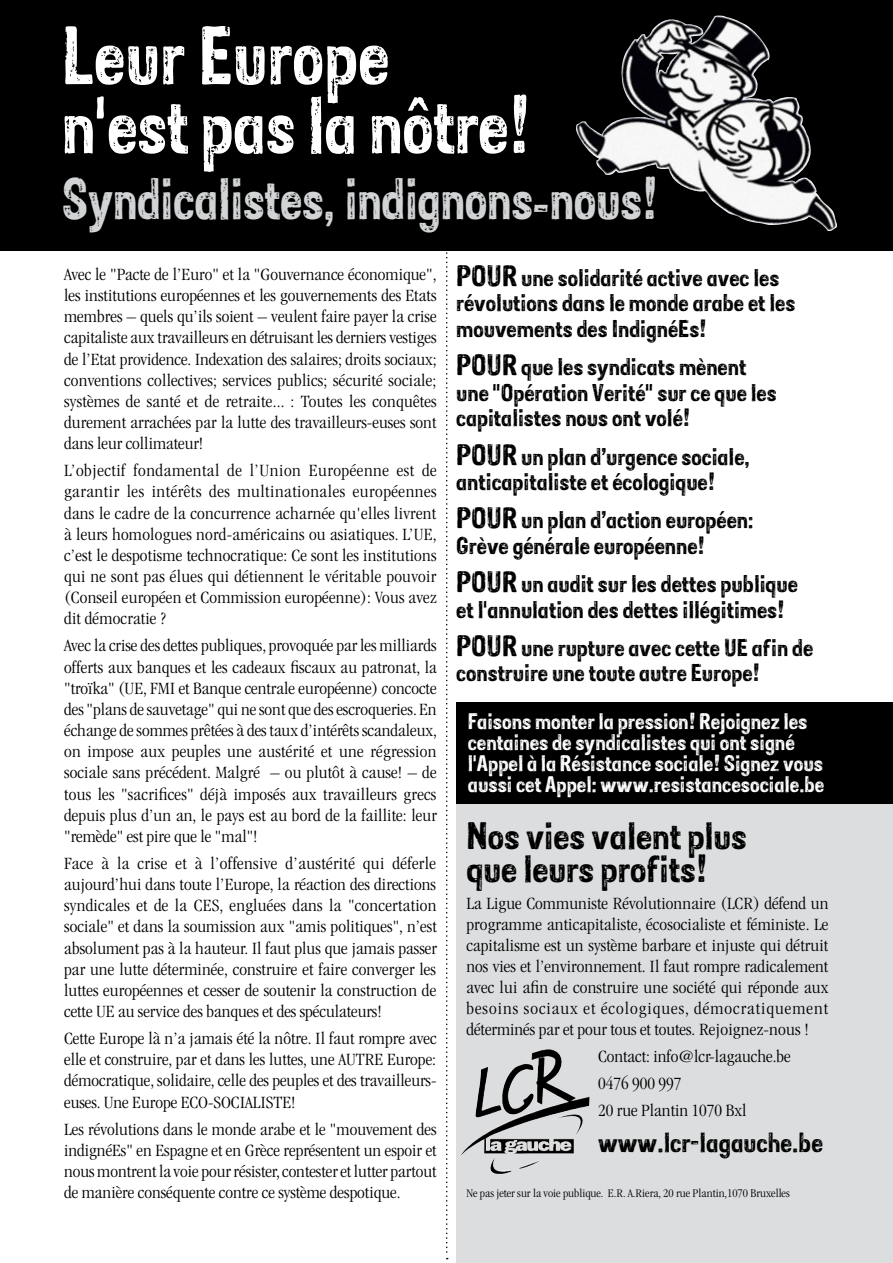
<style>
.page{position:relative;width:893px;height:1263px;background:#fff}
.page>*{position:absolute;margin:0;border:0;box-sizing:border-box;transform-origin:0 0}
.t1{font:67.5px "Sans Culottes";letter-spacing:.005em;color:#fff}
.t2{font:66px "Sans Culottes";letter-spacing:-.005em;color:#fff}
.t3{font:48px "Sans Culottes";letter-spacing:-.005em;color:#d1d3d4}
.t4{font:31.35px/33px "Sans Culottes";color:#000;scale:1.11 1}
.t5{font:22.8px "Sans Culottes";color:#000;scale:1.11 1}
.t6{font:19.95px/25.5px "Sans Culottes";color:#000;scale:1.11 1}
.t7{font:18.6px/21px "Sans Culottes";color:#fff;scale:1.11 1}
.t8{font:300 condensed 17.85px/21.1px "ITC Garamond Std";color:#000;text-align:justify;scale:1.11 1}
.t9{font:300 condensed 12.15px "ITC Garamond Std";color:#000;scale:1.11 1}
.s1{font-size:24.15px}
</style>
<div class="page">
<div style="left:456px;top:702px;width:437px;height:103px;background:#000"></div>
<div style="left:456px;top:804px;width:437px;height:459px;background:#dcddde"></div>
<div style="left:0;top:0;width:893px;height:251px;background:#000"></div>
<svg style="left:446px;top:201px;width:2px;height:1058px"></svg>
<img style="left:461px;top:1049px;width:128px;height:106px">
<img style="left:575px;top:16px;width:263px;height:216px">
<h1 class="t1" style="left:62px;top:6px;width:329px">Leur Europe</h1>
<h2 class="t2" style="left:62px;top:76px;width:469px">n'est pas la nôtre!</h2>
<h3 class="t3" style="left:62px;top:163px;width:597px">Syndicalistes, indignons-nous!</h3>
<p class="t8" style="left:64px;top:264px;width:337px">Avec le "Pacte de l’Euro" et la "Gouvernance économique", les institutions européennes et les gouvernements des Etats membres – quels qu’ils soient – veulent faire payer la crise capitaliste aux travailleurs en détruisant les derniers vestiges de l’Etat providence. Indexation des salaires; droits sociaux; conventions collectives; services publics; sécurité sociale; systèmes de santé et de retraite... : Toutes les conquêtes durement arrachées par la lutte des travailleurs-euses sont dans leur collimateur!</p>
<p class="t8" style="left:64px;top:460px;width:337px">L’objectif fondamental de l’Union Européenne est de garantir les intérêts des multinationales européennes dans le cadre de la concurrence acharnée qu'elles livrent à leurs homologues nord-américains ou asiatiques. L’UE, c’est le despotisme technocratique: Ce sont les institutions qui ne sont pas élues qui détiennent le véritable pouvoir (Conseil européen et Commission européenne): Vous avez dit démocratie ?</p>
<p class="t8" style="left:64px;top:635px;width:337px">Avec la crise des dettes publiques, provoquée par les milliards offerts aux banques et les cadeaux fiscaux au patronat, la "troïka" (UE, FMI et Banque centrale européenne) concocte des "plans de sauvetage" qui ne sont que des escroqueries. En échange de sommes prêtées à des taux d’intérêts scandaleux, on impose aux peuples une austérité et une régression sociale sans précédent. Malgré – ou plutôt à cause! – de tous les "sacrifices" déjà imposés aux travailleurs grecs depuis plus d’un an, le pays est au bord de la faillite: leur "remède" est pire que le "mal"!</p>
<p class="t8" style="left:64px;top:853px;width:337px">Face à la crise et à l’offensive d’austérité qui déferle aujourd’hui dans toute l’Europe, la réaction des directions syndicales et de la CES, engluées dans la "concertation sociale" et dans la soumission aux "amis politiques", n’est absolument pas à la hauteur. Il faut plus que jamais passer par une lutte déterminée, construire et faire converger les luttes européennes et cesser de soutenir la construction de cette UE au service des banques et des spéculateurs!</p>
<p class="t8" style="left:64px;top:1028px;width:337px">Cette Europe là n’a jamais été la nôtre. Il faut rompre avec elle et construire, par et dans les luttes, une AUTRE Europe: démocratique, solidaire, celle des peuples et des travailleurs&shy;euses. Une Europe ECO-SOCIALISTE!</p>
<p class="t8" style="left:64px;top:1118px;width:337px">Les révolutions dans le monde arabe et le "mouvement des indignéEs" en Espagne et en Grèce représentent un espoir et nous montrent la voiepour résister, contester et lutter partout de manière conséquente contre ce système despotique.</p>
<p class="t6" style="left:456px;top:264px;width:307px"><span class="s1">POUR</span> une solidarité active avec les révolutions dans le monde arabe et les mouvements des IndignéEs!</p>
<p class="t6" style="left:456px;top:354px;width:290px"><span class="s1">POUR</span> que les syndicats mènent une "Opération Verité" sur ce que les capitalistes nous ont volé!</p>
<p class="t6" style="left:456px;top:443px;width:266px"><span class="s1">POUR</span> un plan d’urgence sociale, anticapitaliste et écologique!</p>
<p class="t6" style="left:456px;top:507px;width:269px"><span class="s1">POUR</span> un plan d’action européen:<br>Grève générale européenne!</p>
<p class="t6" style="left:456px;top:571px;width:309px"><span class="s1">POUR</span> un audit sur les dettes publique et l'annulation des dettes illégitimes!</p>
<p class="t6" style="left:456px;top:634px;width:323px"><span class="s1">POUR</span> une rupture avec cette UE afin de construire une toute autre Europe!</p>
<p class="t7" style="left:468px;top:710px;width:323px">Faisons monter la pression! Rejoignez les centaines de syndicalistes qui ont signé l'Appel à la Résistance sociale! Signez vous aussi cet Appel: www.resistancesociale.be</p>
<h3 class="t4" style="left:466px;top:819px;width:254px">Nos vies valent plus que leurs profits!</h3>
<p class="t8" style="left:466px;top:893px;width:328px">La Ligue Communiste Révolutionnaire (LCR) défend un programme anticapitaliste, écosocialiste et féministe. Le capitalisme est un système barbare et injuste qui détruit nos vies et l’environnement. Il faut rompre radicalement avec lui afin de construire une société qui réponde aux besoins sociaux et écologiques, démocratiquement déterminés par et pour tous et toutes. Rejoignez-nous !</p>
<p class="t8" style="left:598px;top:1043px;width:175px;line-height:27px;text-align:left">Contact: info@lcr-lagauche.be<br>0476 900 997<br>20 rue Plantin 1070 Bxl</p>
<p class="t5" style="left:598px;top:1126px;width:204px">www.lcr-lagauche.be</p>
<p class="t9" style="left:466px;top:1186px;width:293px">Ne pas jeter sur la voie publique. E.R. A.Riera, 20 rue Plantin,1070 Bruxelles</p>
</div>
